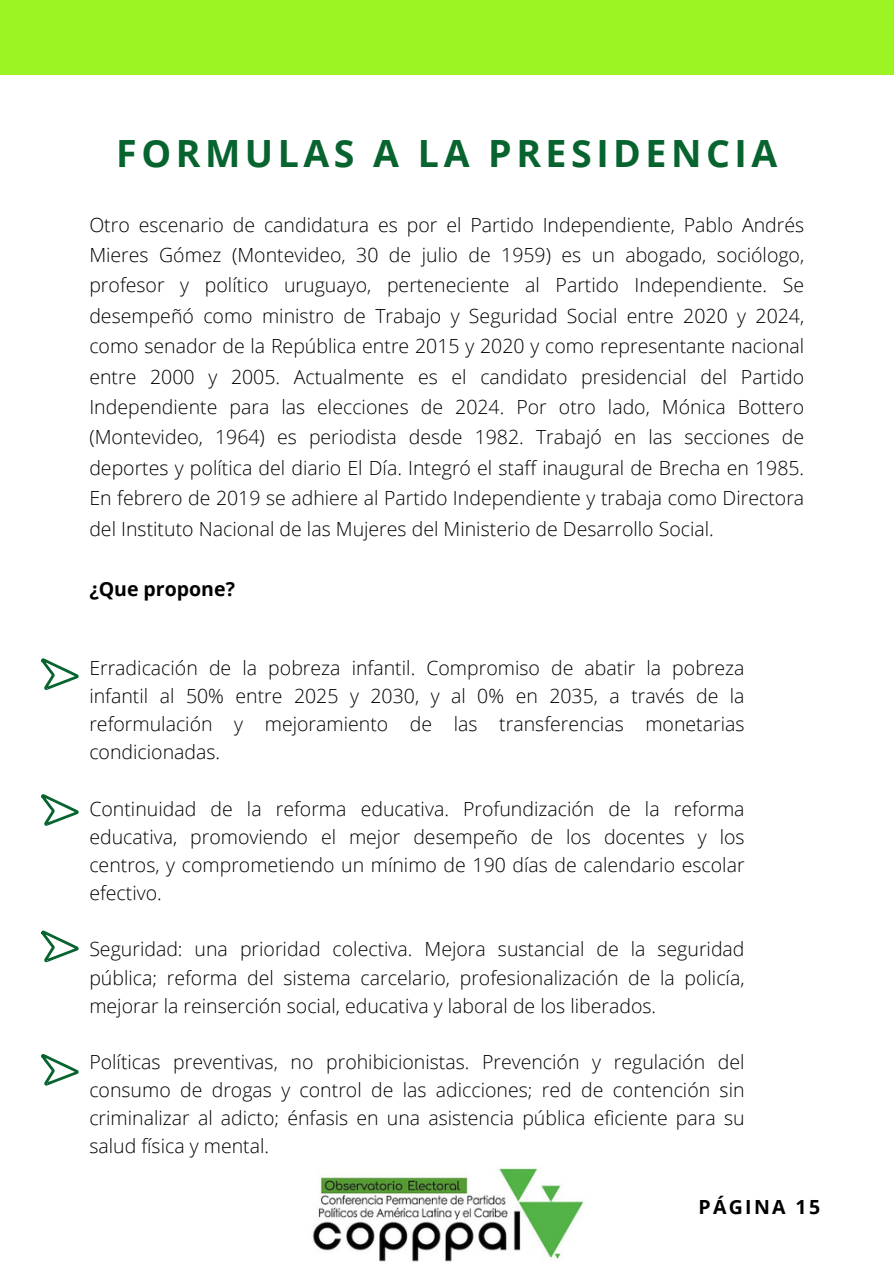
<style>
.page{position:relative;width:894px;height:1264px;background:#fff}
.page>*{position:absolute;margin:0;border:0;box-sizing:border-box;transform-origin:0 0}
.t1{font:700 37.5px "Open Sans";letter-spacing:.12em;color:#07642f}
.t2{font:300 19.5px/28.2px "Open Sans";color:#000;text-align:justify}
.t3{font:700 19.5px "Open Sans";color:#000}
.t4{font:700 19.5px "Open Sans";letter-spacing:.12em;color:#000}
</style>
<div class="page">
<div style="left:0;top:0;width:893px;height:74px;background:#9cf422"></div>
<img style="left:312px;top:1168px;width:272px;height:94px">
<svg style="left:41px;top:658px;width:38px;height:32px"></svg>
<svg style="left:41px;top:794px;width:38px;height:32px"></svg>
<svg style="left:41px;top:930px;width:38px;height:32px"></svg>
<svg style="left:41px;top:1054px;width:38px;height:31px"></svg>
<h1 class="t1" style="left:116px;top:127px;width:662px">FORMULAS A LA PRESIDENCIA</h1>
<h3 class="t2" style="left:89px;top:209px;width:716px;line-height:30.3px">Otro escenario de candidatura es por el Partido Independiente, Pablo Andrés Mieres Gómez (Montevideo, 30 de julio de 1959) es un abogado, sociólogo, profesor y político uruguayo, perteneciente al Partido Independiente. Se desempeñó como ministro de Trabajo y Seguridad Social entre 2020 y 2024, como senador de la República entre 2015 y 2020 y como representante nacional entre 2000 y 2005. Actualmente es el candidato presidencial del Partido Independiente para las elecciones de 2024. Por otro lado, Mónica Bottero (Montevideo, 1964) es periodista desde 1982. Trabajó en las secciones de deportes y política del diario El Día. Integró el staff inaugural de Brecha en 1985.<br>En febrero de 2019 se adhiere al Partido Independiente y trabaja como Directora del Instituto Nacional de las Mujeres del Ministerio de Desarrollo Social.</h3>
<p class="t3" style="left:89px;top:575px;width:147px">¿Que propone?</p>
<p class="t2" style="left:89px;top:653px;width:656px">Erradicación de la pobreza infantil. Compromiso de abatir la pobreza infantil al 50% entre 2025 y 2030, y al 0% en 2035, a través de la reformulación y mejoramiento de las transferencias monetarias condicionadas.</p>
<p class="t2" style="left:89px;top:794px;width:656px">Continuidad de la reforma educativa. Profundización de la reforma educativa, promoviendo el mejor desempeño de los docentes y los centros, y comprometiendo un mínimo de 190 días de calendario escolar efectivo.</p>
<p class="t2" style="left:89px;top:934px;width:656px">Seguridad: una prioridad colectiva. Mejora sustancial de la seguridad pública; reforma del sistema carcelario, profesionalización de la policía, mejorar la reinserción social, educativa y laboral de los liberados.</p>
<p class="t2" style="left:89px;top:1047px;width:656px">Políticas preventivas, no prohibicionistas. Prevención y regulación del consumo de drogas y control de las adicciones; red de contención sin criminalizar al adicto; énfasis en una asistencia pública eficiente para su salud física y mental.</p>
<p class="t4" style="left:698px;top:1193px;width:123px">PÁGINA 15</p>
</div>
